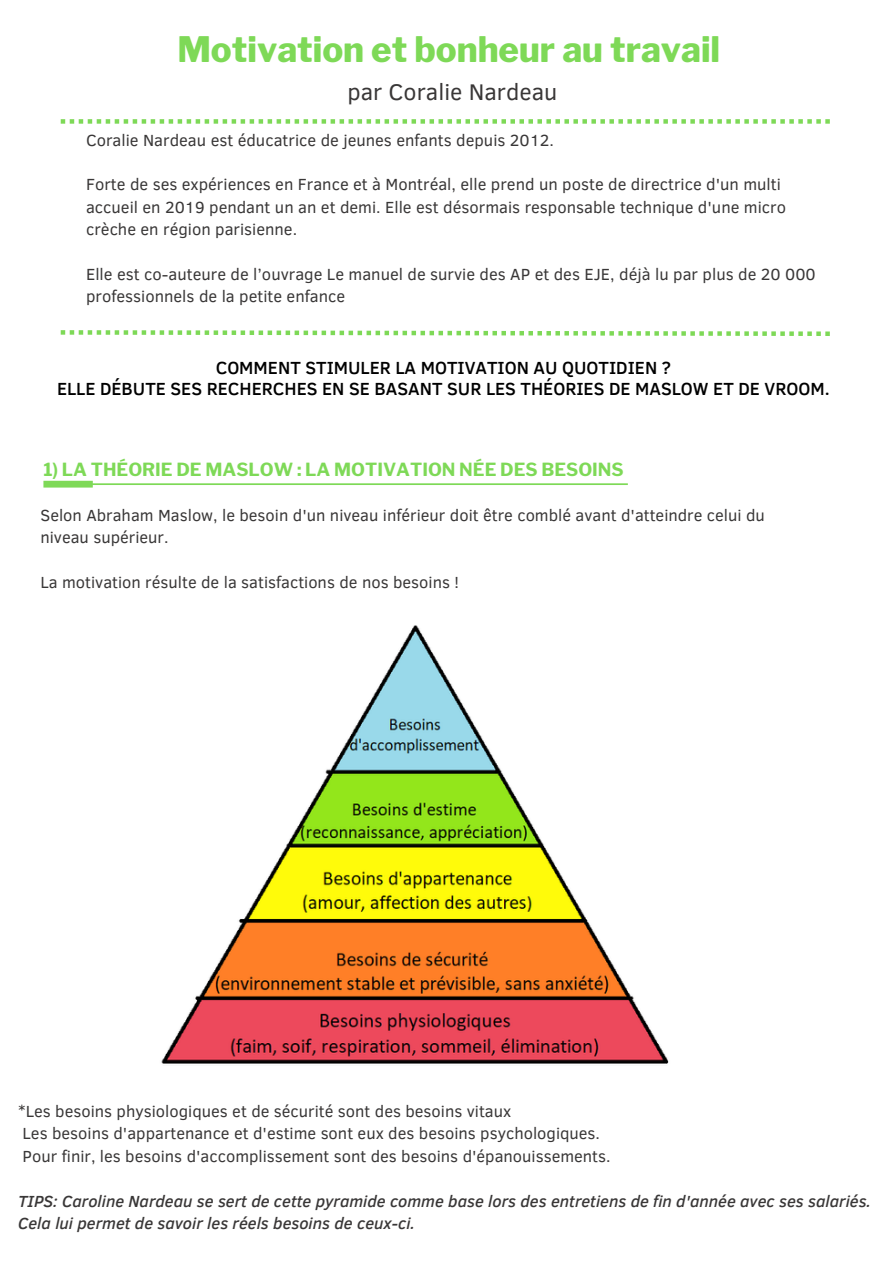
<style>
.page{position:relative;width:893px;height:1264px;background:#fff}
.page>*{position:absolute;margin:0;border:0;box-sizing:border-box;transform-origin:0 0}
.t1{font:800 34.8px "Libre Franklin";color:#7ed957}
.t2{font:23.25px "Clear Sans";color:#393737}
.t3{font:500 18px/21.3px "Clear Sans";color:#000;text-align:center}
.t4{font:700 18px "Libre Franklin";color:#7ed957}
.t5{font:16.5px/22.4px "Clear Sans";color:#393737}
.t6{font:italic 500 16.5px/22.5px "Clear Sans";color:#393737}
</style>
<div class="page">
<div style="left:43px;top:481px;width:50px;height:6px;background:#7ed957"></div>
<hr style="left:92px;top:483px;width:535px;height:2px;background:#7ed957">
<svg style="left:61px;top:119px;width:768px;height:5px"></svg>
<svg style="left:61px;top:330px;width:768px;height:6px"></svg>
<img style="left:161px;top:625px;width:508px;height:439px">
<h1 class="t1" style="left:177px;top:28px;width:544px">Motivation et bonheur au travail</h1>
<h2 class="t2" style="left:347px;top:75px;width:211px">par Coralie Nardeau</h2>
<p class="t5" style="left:86px;top:128px;width:469px">Coralie Nardeau est éducatrice de jeunes enfants depuis 2012.</p>
<p class="t5" style="left:86px;top:172px;width:701px">Forte de ses expériences en France et à Montréal, elle prend un poste de directrice d'un multi accueil en 2019 pendant un an et demi. Elle est désormais responsable technique d'une micro crèche en région parisienne.</p>
<p class="t5" style="left:86px;top:262px;width:731px">Elle est co-auteure de l’ouvrage Le manuel de survie des AP et des EJE, déjà lu par plus de 20 000 professionnels de la petite enfance</p>
<p class="t3" style="left:57px;top:356px;width:774px">COMMENT STIMULER LA MOTIVATION AU QUOTIDIEN ?<br>ELLE DÉBUTE SES RECHERCHES EN SE BASANT SUR LES THÉORIES DE MASLOW ET DE VROOM.</p>
<p class="t4" style="left:43px;top:459px;width:581px">1) LA THÉORIE DE MASLOW : LA MOTIVATION NÉE DES BESOINS</p>
<p class="t5" style="left:40px;top:503px;width:725px">Selon Abraham Maslow, le besoin d'un niveau inférieur doit être comblé avant d'atteindre celui du niveau supérieur.</p>
<p class="t5" style="left:40px;top:570px;width:420px">La motivation résulte de la satisfactions de nos besoins !</p>
<p class="t5" style="left:18px;top:1098px;width:594px">*Les besoins physiologiques et de sécurité sont des besoins vitaux<br>Les besoins d'appartenance et d'estime sont eux des besoins psychologiques.<br>Pour finir, les besoins d'accomplissement sont des besoins d'épanouissements.</p>
<p class="t6" style="left:18px;top:1188px;width:854px">TIPS: Caroline Nardeau se sert de cette pyramide comme base lors des entretiens de fin d'année avec ses salariés.<br>Cela lui permet de savoir les réels besoins de ceux-ci.</p>
</div>
